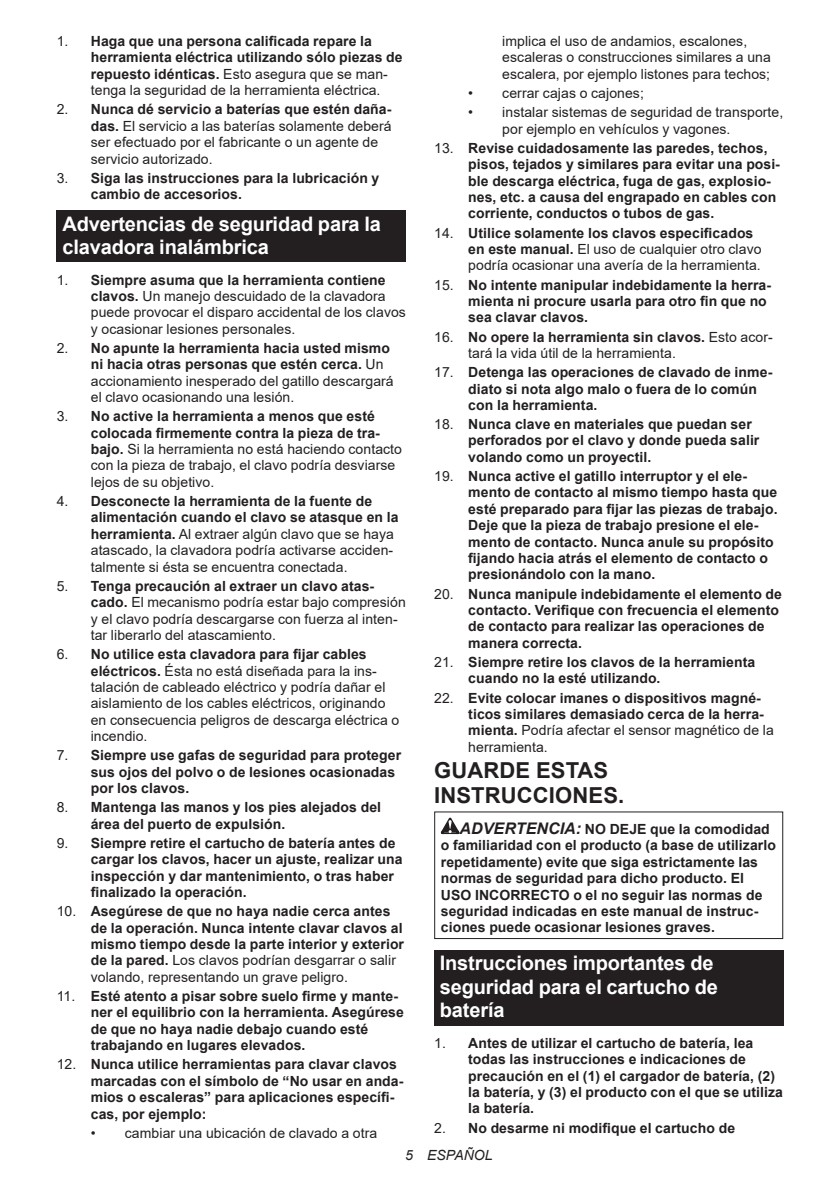
<style>
.page{position:relative;width:840px;height:1191px;background:#fff}
.page>*{position:absolute;margin:0;border:0;box-sizing:border-box;transform-origin:0 0}
.t1{font:700 22px/25.8px "Arial";letter-spacing:.005em;color:#231f20}
.t2{font:700 20px/23.4px "Arial";letter-spacing:-.01em;color:#fff}
.t3{font:700 14px/16.4px "Arial";letter-spacing:.005em;color:#231f20}
.t4{font:14px/16.4px "Arial";letter-spacing:.005em;color:#231f20}
.t5{font:italic 14px "Arial";letter-spacing:.005em;color:#231f20}
.s1{font-weight:400}
.s2{font-weight:700}
.s3{font-style:italic;font-size:16px}
</style>
<div class="page">
<div style="left:57px;top:210px;width:348px;height:52px;background:#231f20"></div>
<svg style="left:440px;top:817px;width:19px;height:17px"></svg>
<div style="left:434px;top:811px;width:348px;height:128px;border:1px solid #231f20"></div>
<div style="left:434px;top:950px;width:348px;height:75px;background:#231f20"></div>
<p class="t3" style="left:91px;top:33px;width:313px;text-indent:-34px"><span class="s1">1.</span> Haga que una persona calificada repare la herramienta eléctrica utilizando sólo piezas de repuesto idénticas. <span class="s1">Esto asegura que se man&shy;tenga la seguridad de la herramienta eléctrica.</span></p>
<p class="t4" style="left:91px;top:101px;width:302px;text-indent:-34px">2. <span class="s2">Nunca dé servicio a baterías que estén daña&shy;das.</span> El servicio a las baterías solamente deberá ser efectuado por el fabricante o un agente de servicio autorizado.</p>
<p class="t3" style="left:91px;top:170px;width:290px;text-indent:-34px"><span class="s1">3.</span> Siga las instrucciones para la lubricación y cambio de accesorios.</p>
<h2 class="t2" style="left:62px;top:212px;width:320px">Advertencias de seguridad para la clavadora inalámbrica</h2>
<p class="t4" style="left:91px;top:271px;width:316px;text-indent:-34px">1. <span class="s2">Siempre asuma que la herramienta contiene clavos.</span> Un manejo descuidado de la clavadora puede provocar el disparo accidental de los clavos y ocasionar lesiones personales.</p>
<p class="t4" style="left:91px;top:340px;width:304px;text-indent:-34px">2. <span class="s2">No apunte la herramienta hacia usted mismo ni hacia otras personas que estén cerca.</span> Un accionamiento inesperado del gatillo descargará el clavo ocasionando una lesión.</p>
<p class="t4" style="left:91px;top:408px;width:312px;text-indent:-34px">3. <span class="s2">No active la herramienta a menos que esté colocada firmemente contra la pieza de tra&shy;bajo.</span> Si la herramienta no está haciendo contacto con la pieza de trabajo, el clavo podría desviarse lejos de su objetivo.</p>
<p class="t4" style="left:91px;top:493px;width:309px;text-indent:-34px">4. <span class="s2">Desconecte la herramienta de la fuente de alimentación cuando el clavo se atasque en la herramienta.</span> Al extraer algún clavo que se haya atascado, la clavadora podría activarse acciden&shy;talmente si ésta se encuentra conectada.</p>
<p class="t4" style="left:91px;top:577px;width:316px;text-indent:-34px">5. <span class="s2">Tenga precaución al extraer un clavo atas&shy;cado.</span> El mecanismo podría estar bajo compresión y el clavo podría descargarse con fuerza al inten&shy;tar liberarlo del atascamiento.</p>
<p class="t4" style="left:91px;top:646px;width:310px;text-indent:-34px">6. <span class="s2">No utilice esta clavadora para fijar cables eléctricos.</span> Ésta no está diseñada para la ins&shy;talación de cableado eléctrico y podría dañar el aislamiento de los cables eléctricos, originando en consecuencia peligros de descarga eléctrica o incendio.</p>
<p class="t3" style="left:91px;top:747px;width:312px;text-indent:-34px"><span class="s1">7.</span> Siempre use gafas de seguridad para proteger sus ojos del polvo o de lesiones ocasionadas por los clavos.</p>
<p class="t3" style="left:91px;top:799px;width:292px;text-indent:-34px"><span class="s1">8.</span> Mantenga las manos y los pies alejados del área del puerto de expulsión.</p>
<p class="t3" style="left:91px;top:835px;width:313px;text-indent:-34px"><span class="s1">9.</span> Siempre retire el cartucho de batería antes de cargar los clavos, hacer un ajuste, realizar una inspección y dar mantenimiento, o tras haber finalizado la operación.</p>
<p class="t3" style="left:91px;top:903px;width:314px;text-indent:-34px"><span class="s1">10.</span> Asegúrese de que no haya nadie cerca antes de la operación. Nunca intente clavar clavos al mismo tiempo desde la parte interior y exterior de la pared. <span class="s1">Los clavos podrían desgarrar o salir volando, representando un grave peligro.</span></p>
<p class="t3" style="left:91px;top:988px;width:314px;text-indent:-34px"><span class="s1">11.</span> Esté atento a pisar sobre suelo firme y mante&shy;ner el equilibrio con la herramienta. Asegúrese de que no haya nadie debajo cuando esté trabajando en lugares elevados.</p>
<p class="t3" style="left:91px;top:1056px;width:314px;text-indent:-34px"><span class="s1">12.</span> Nunca utilice herramientas para clavar clavos marcadas con el símbolo de “No usar en anda&shy;mios o escaleras” para aplicaciones específi&shy;cas, por ejemplo:</p>
<p class="t4" style="left:91px;top:1124px;width:288px">• cambiar una ubicación de clavado a otra</p>
<p class="t4" style="left:502px;top:33px;width:270px">implica el uso de andamios, escalones, escaleras o construcciones similares a una escalera, por ejemplo listones para techos;</p>
<p class="t4" style="left:468px;top:85px;width:177px">• cerrar cajas o cajones;</p>
<p class="t4" style="left:502px;top:104px;width:282px;text-indent:-34px">• instalar sistemas de seguridad de transporte, por ejemplo en vehículos y vagones.</p>
<p class="t3" style="left:468px;top:140px;width:313px;text-indent:-34px"><span class="s1">13.</span> Revise cuidadosamente las paredes, techos, pisos, tejados y similares para evitar una posi&shy;ble descarga eléctrica, fuga de gas, explosio&shy;nes, etc. a causa del engrapado en cables con corriente, conductos o tubos de gas.</p>
<p class="t4" style="left:468px;top:224px;width:295px;text-indent:-34px">14. <span class="s2">Utilice solamente los clavos especificados en este manual.</span> El uso de cualquier otro clavo podría ocasionar una avería de la herramienta.</p>
<p class="t3" style="left:468px;top:276px;width:304px;text-indent:-34px"><span class="s1">15.</span> No intente manipular indebidamente la herra&shy;mienta ni procure usarla para otro fin que no sea clavar clavos.</p>
<p class="t4" style="left:468px;top:328px;width:306px;text-indent:-34px">16. <span class="s2">No opere la herramienta sin clavos.</span> Esto acor&shy;tará la vida útil de la herramienta.</p>
<p class="t3" style="left:468px;top:364px;width:305px;text-indent:-34px"><span class="s1">17.</span> Detenga las operaciones de clavado de inme&shy;diato si nota algo malo o fuera de lo común con la herramienta.</p>
<p class="t3" style="left:468px;top:416px;width:292px;text-indent:-34px"><span class="s1">18.</span> Nunca clave en materiales que puedan ser perforados por el clavo y donde pueda salir volando como un proyectil.</p>
<p class="t3" style="left:468px;top:468px;width:311px;text-indent:-34px"><span class="s1">19.</span> Nunca active el gatillo interruptor y el ele&shy;mento de contacto al mismo tiempo hasta que esté preparado para fijar las piezas de trabajo.<br>Deje que la pieza de trabajo presione el ele&shy;mento de contacto. Nunca anule su propósito fijando hacia atrás el elemento de contacto o presionándolo con la mano.</p>
<p class="t3" style="left:468px;top:585px;width:315px;text-indent:-34px"><span class="s1">20.</span> Nunca manipule indebidamente el elemento de contacto. Verifique con frecuencia el elemento de contacto para realizar las operaciones de manera correcta.</p>
<p class="t3" style="left:468px;top:654px;width:288px;text-indent:-34px"><span class="s1">21.</span> Siempre retire los clavos de la herramienta cuando no la esté utilizando.</p>
<p class="t3" style="left:468px;top:689px;width:307px;text-indent:-34px"><span class="s1">22.</span> Evite colocar imanes o dispositivos magné&shy;ticos similares demasiado cerca de la herra&shy;mienta. <span class="s1">Podría afectar el sensor magnético de la herramienta.</span></p>
<h1 class="t1" style="left:434px;top:757px;width:191px">GUARDE ESTAS<br>INSTRUCCIONES.</h1>
<p class="t3" style="left:440px;top:821px;width:336px;text-indent:19px"><span class="s3">ADVERTENCIA:</span> NO DEJE que la comodidad o familiaridad con el producto (a base de utilizarlo repetidamente) evite que siga estrictamente las normas de seguridad para dicho producto. El USO INCORRECTO o el no seguir las normas de seguridad indicadas en este manual de instruc&shy;ciones puede ocasionar lesiones graves.</p>
<h2 class="t2" style="left:439px;top:952px;width:279px">Instrucciones importantes de seguridad para el cartucho de batería</h2>
<p class="t3" style="left:468px;top:1034px;width:316px;text-indent:-34px"><span class="s1">1.</span> Antes de utilizar el cartucho de batería, lea todas las instrucciones e indicaciones de precaución en el (1) el cargador de batería, (2) la batería, y (3) el producto con el que se utiliza la batería.</p>
<p class="t3" style="left:434px;top:1119px;width:302px"><span class="s1">2.</span> No desarme ni modifique el cartucho de</p>
<p class="t5" style="left:405px;top:1146px;width:89px">5 ESPAÑOL</p>
</div>
